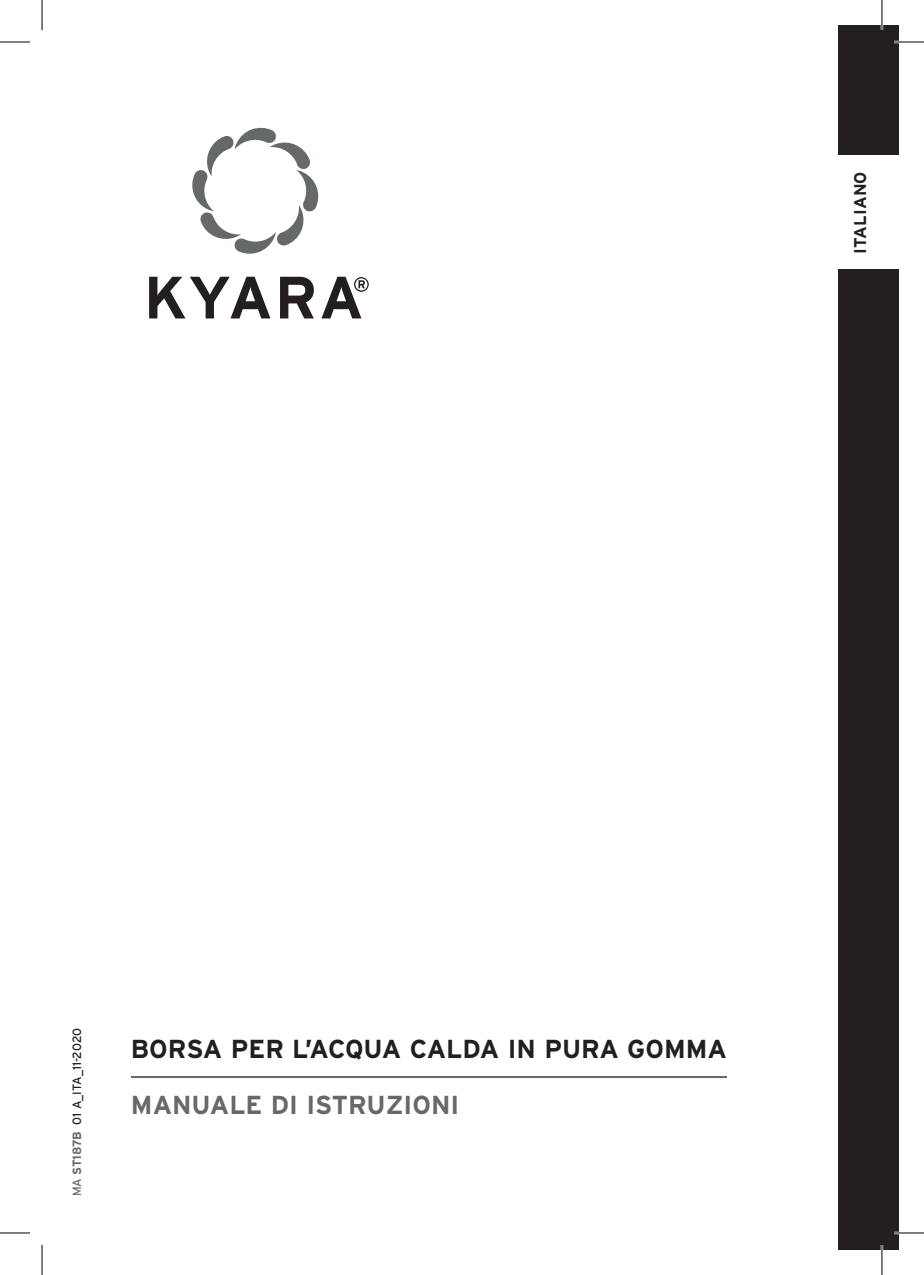
<style>
.page{position:relative;width:924px;height:1275px;background:#fff}
.page>*{position:absolute;margin:0;border:0;box-sizing:border-box;transform-origin:0 0}
.t1{font:700 26px "Interstate";color:#231f20}
.t2{font:700 26px "Interstate";color:#65696a}
.t3{font:700 17px "Interstate";letter-spacing:.005em;color:#231f20}
.t4{font:12px "Interstate";letter-spacing:-.01em;color:#231f20}
.s1{color:#65696a}
.s2{font-weight:700;color:#65696a}
</style>
<div class="page">
<hr style="left:131px;top:1076px;width:595px;height:2px;background:#65696a">
<div style="left:838px;top:25px;width:60px;height:1225px;background:#231f20"></div>
<div style="left:833px;top:155px;width:65px;height:114px;background:#fff"></div>
<svg style="left:192px;top:127px;width:127px;height:127px"></svg>
<svg style="left:149px;top:277px;width:121px;height:41px"></svg>
<svg style="left:280px;top:277px;width:34px;height:41px"></svg>
<svg style="left:321px;top:277px;width:47px;height:41px"></svg>
<hr style="left:893px;top:41px;width:30px;height:2px;background:#fff">
<hr style="left:893px;top:1231px;width:30px;height:3px;background:#fff">
<hr style="left:880px;top:0;width:2px;height:30px;background:#fff">
<hr style="left:880px;top:1245px;width:2px;height:30px;background:#fff">
<hr style="left:0;top:42px;width:30px;height:1px;background:#000">
<hr style="left:893px;top:42px;width:30px;height:1px;background:#000">
<hr style="left:0;top:1232px;width:30px;height:1px;background:#000">
<hr style="left:893px;top:1232px;width:30px;height:1px;background:#000">
<hr style="left:42px;top:0;width:1px;height:30px;background:#000">
<hr style="left:42px;top:1245px;width:1px;height:30px;background:#000">
<hr style="left:881px;top:0;width:1px;height:30px;background:#000">
<hr style="left:881px;top:1245px;width:1px;height:30px;background:#000">
<p class="t3" style="left:850px;top:254px;width:84px;rotate:-90deg">ITALIANO</p>
<p class="t4" style="left:70px;top:1196px;width:170px;rotate:-90deg"><span class="s1">MA</span> <span class="s2">ST187B</span> 01 A_ITA_11-2020</p>
<p class="t1" style="left:131px;top:1034px;width:597px">BORSA PER L’ACQUA CALDA IN PURA GOMMA</p>
<p class="t2" style="left:131px;top:1090px;width:330px">MANUALE DI ISTRUZIONI</p>
</div>
